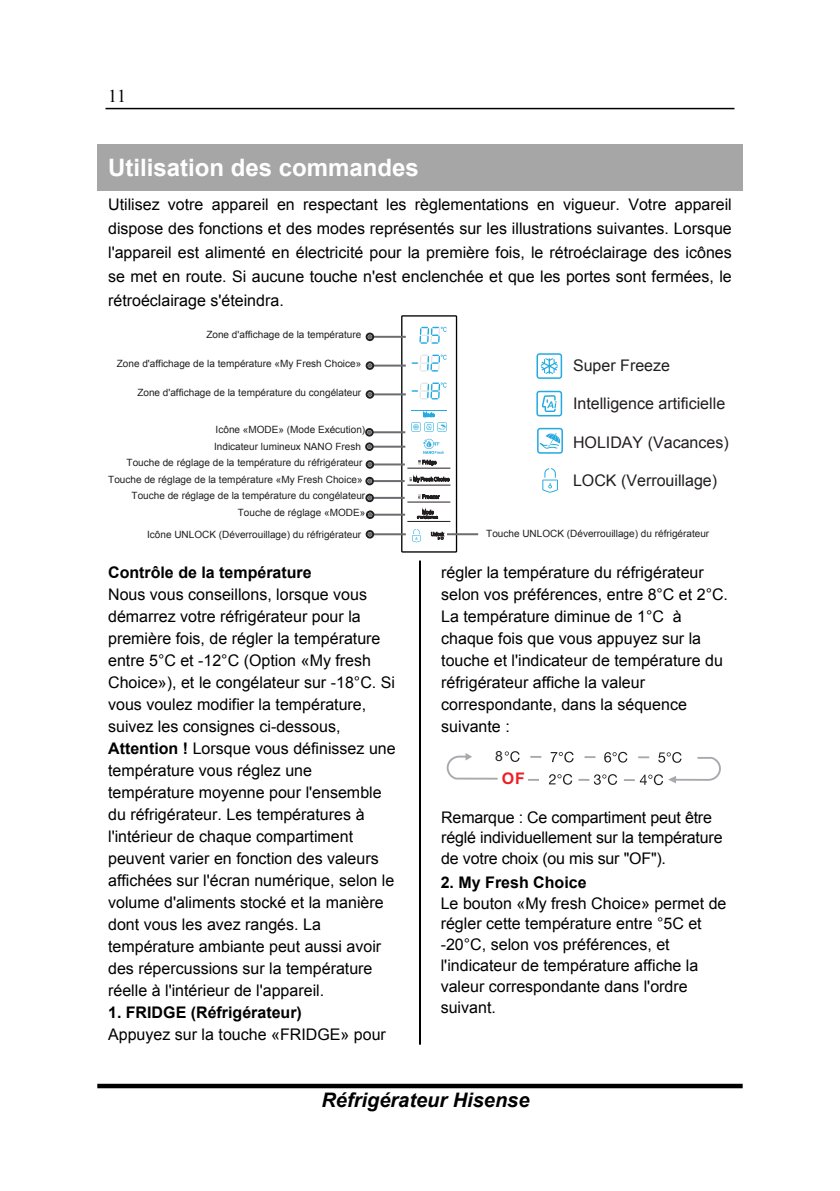
<style>
.page{position:relative;width:840px;height:1191px;background:#fff}
.page>*{position:absolute;margin:0;border:0;box-sizing:border-box;transform-origin:0 0}
.t1{font:700 24px "Arial";color:#fff}
.t2{font:italic 700 20px "Arial";color:#000}
.t3{font:18px "Times New Roman";color:#000}
.t4{font:16px/22px "Arial";color:#000}
.t5{font:16px/20.8px "Arial";color:#000}
.t6{font:16px "Arial";color:#231f20}
.t7{font:700 16px "Arial";color:#000}
.t8{font:700 16px "Arial";color:#ee1d23}
.t9{font:14px "Arial";color:#231f20}
.t10{font:10px/16.6px "Arial";color:#231f20;text-align:right}
.t11{font:10px "Arial";color:#231f20}
.s1{font-weight:700}
</style>
<div class="page">
<hr style="left:105px;top:108px;width:629px;height:1px;background:#000">
<hr style="left:97px;top:1084px;width:645px;height:4px;background:#000">
<div style="left:97px;top:144px;width:645px;height:47px;background:#a6a6a6"></div>
<hr style="left:419px;top:560px;width:2px;height:484px;background:#000">
<svg style="left:536px;top:353px;width:26px;height:26px"></svg>
<svg style="left:536px;top:391px;width:26px;height:25px"></svg>
<svg style="left:537px;top:428px;width:25px;height:26px"></svg>
<svg style="left:542px;top:468px;width:15px;height:25px"></svg>
<div style="left:401px;top:315px;width:56px;height:237px;border:1px solid #000"></div>
<svg style="left:419px;top:327px;width:27px;height:17px"></svg>
<svg style="left:411px;top:355px;width:35px;height:16px"></svg>
<svg style="left:411px;top:382px;width:35px;height:17px"></svg>
<hr style="left:411px;top:410px;width:35px;height:1px;background:#24aae1">
<svg style="left:412px;top:529px;width:8px;height:13px"></svg>
<svg style="left:431px;top:532px;width:13px;height:7px"></svg>
<svg style="left:418px;top:460px;width:18px;height:5px"></svg>
<svg style="left:409px;top:477px;width:40px;height:5px"></svg>
<svg style="left:418px;top:494px;width:21px;height:5px"></svg>
<svg style="left:411px;top:413px;width:35px;height:18px"></svg>
<svg style="left:423px;top:439px;width:20px;height:15px"></svg>
<svg style="left:417px;top:510px;width:20px;height:8px"></svg>
<hr style="left:407px;top:468px;width:43px;height:1px;background:#231f20">
<hr style="left:407px;top:485px;width:43px;height:1px;background:#231f20">
<hr style="left:407px;top:502px;width:43px;height:1px;background:#231f20">
<hr style="left:407px;top:521px;width:43px;height:1px;background:#231f20">
<hr style="left:368px;top:336px;width:37px;height:2px;background:#6c6d70">
<svg style="left:365px;top:332px;width:9px;height:9px"></svg>
<svg style="left:367px;top:335px;width:5px;height:4px"></svg>
<hr style="left:368px;top:365px;width:37px;height:2px;background:#6c6d70">
<svg style="left:365px;top:361px;width:9px;height:9px"></svg>
<svg style="left:367px;top:363px;width:5px;height:5px"></svg>
<hr style="left:368px;top:393px;width:37px;height:2px;background:#6c6d70">
<svg style="left:365px;top:390px;width:9px;height:9px"></svg>
<svg style="left:367px;top:392px;width:5px;height:4px"></svg>
<hr style="left:368px;top:463px;width:36px;height:2px;background:#6c6d70">
<svg style="left:365px;top:460px;width:9px;height:9px"></svg>
<svg style="left:367px;top:462px;width:5px;height:4px"></svg>
<hr style="left:368px;top:480px;width:36px;height:2px;background:#6c6d70">
<svg style="left:365px;top:477px;width:9px;height:8px"></svg>
<svg style="left:367px;top:479px;width:4px;height:4px"></svg>
<hr style="left:368px;top:497px;width:36px;height:2px;background:#6c6d70">
<svg style="left:365px;top:494px;width:9px;height:8px"></svg>
<svg style="left:367px;top:496px;width:4px;height:4px"></svg>
<hr style="left:368px;top:514px;width:37px;height:2px;background:#6c6d70">
<svg style="left:366px;top:510px;width:8px;height:9px"></svg>
<svg style="left:368px;top:512px;width:4px;height:5px"></svg>
<hr style="left:368px;top:533px;width:37px;height:2px;background:#6c6d70">
<svg style="left:365px;top:530px;width:9px;height:8px"></svg>
<svg style="left:367px;top:532px;width:5px;height:4px"></svg>
<hr style="left:447px;top:533px;width:31px;height:2px;background:#6c6d70">
<hr style="left:367px;top:431px;width:38px;height:2px;background:#6c6d70">
<svg style="left:365px;top:428px;width:8px;height:8px"></svg>
<svg style="left:367px;top:430px;width:4px;height:4px"></svg>
<hr style="left:367px;top:446px;width:38px;height:2px;background:#6c6d70">
<svg style="left:365px;top:442px;width:8px;height:9px"></svg>
<svg style="left:367px;top:444px;width:4px;height:5px"></svg>
<svg style="left:530px;top:756px;width:11px;height:2px"></svg>
<svg style="left:549px;top:751px;width:172px;height:34px"></svg>
<svg style="left:446px;top:751px;width:73px;height:29px"></svg>
<svg style="left:528px;top:779px;width:10px;height:2px"></svg>
<p class="t3" style="left:108px;top:86px;width:19px">11</p>
<h1 class="t1" style="left:108px;top:154px;width:312px">Utilisation des commandes</h1>
<p class="t4" style="left:108px;top:192px;width:625px;line-height:24px;text-align:justify">Utilisez votre appareil en respectant les règlementations en vigueur. Votre appareil dispose des fonctions et des modes représentés sur les illustrations suivantes. Lorsque l'appareil est alimenté en électricité pour la première fois, le rétroéclairage des icônes se met en route. Si aucune touche n'est enclenchée et que les portes sont fermées, le rétroéclairage s'éteindra.</p>
<p class="t10" style="left:206px;top:326px;width:156px">Zone d'affichage de la température</p>
<p class="t10" style="left:117px;top:355px;width:246px">Zone d'affichage de la température «My Fresh Choice»</p>
<p class="t10" style="left:137px;top:384px;width:225px">Zone d'affichage de la température du congélateur</p>
<p class="t10" style="left:215px;top:421px;width:151px">Icône «MODE» (Mode Exécution)</p>
<p class="t11" style="left:214px;top:439px;width:148px">Indicateur lumineux NANO Fresh</p>
<p class="t10" style="left:108px;top:454px;width:258px">Touche de réglage de la température du réfrigérateur Touche de réglage de la température «My Fresh Choice» Touche de réglage de la température du congélateur Touche de réglage «MODE»</p>
<p class="t10" style="left:147px;top:526px;width:215px">Icône UNLOCK (Déverrouillage) du réfrigérateur</p>
<p class="t7" style="left:108px;top:564px;width:205px">Contrôle de la température</p>
<p class="t4" style="left:108px;top:583px;width:289px">Nous vous conseillons, lorsque vous démarrez votre réfrigérateur pour la première fois, de régler la température entre 5°C et -12°C (Option «My fresh Choice»), et le congélateur sur -18°C. Si vous voulez modifier la température, suivez les consignes ci-dessous, <span class="s1">Attention !</span> Lorsque vous définissez une température vous réglez une température moyenne pour l'ensemble du réfrigérateur. Les températures à l'intérieur de chaque compartiment peuvent varier en fonction des valeurs affichées sur l'écran numérique, selon le volume d'aliments stocké et la manière dont vous les avez rangés. La température ambiante peut aussi avoir des répercussions sur la température réelle à l'intérieur de l'appareil.</p>
<p class="t7" style="left:108px;top:1004px;width:195px">1. FRIDGE (Réfrigérateur)</p>
<p class="t4" style="left:108px;top:1023px;width:279px">Appuyez sur la touche «FRIDGE» pour</p>
<p class="t6" style="left:572px;top:355px;width:98px">Super Freeze</p>
<p class="t6" style="left:572px;top:393px;width:154px">Intelligence artificielle</p>
<p class="t6" style="left:572px;top:431px;width:157px">HOLIDAY (Vacances)</p>
<p class="t6" style="left:572px;top:470px;width:146px">LOCK (Verrouillage)</p>
<p class="t10" style="left:486px;top:525px;width:224px">Touche UNLOCK (Déverrouillage) du réfrigérateur</p>
<p class="t4" style="left:441px;top:561px;width:288px">régler la température du réfrigérateur selon vos préférences, entre 8°C et 2°C.<br>La température diminue de 1°C à chaque fois que vous appuyez sur la touche et l'indicateur de température du réfrigérateur affiche la valeur correspondante, dans la séquence suivante :</p>
<p class="t9" style="left:495px;top:751px;width:9px">8</p>
<p class="t8" style="left:501px;top:773px;width:25px">OF</p>
<p class="t5" style="left:441px;top:807px;width:283px">Remarque : Ce compartiment peut être réglé individuellement sur la température de votre choix (ou mis sur "OF").</p>
<p class="t7" style="left:440px;top:873px;width:147px">2. My Fresh Choice</p>
<p class="t5" style="left:440px;top:892px;width:287px">Le bouton «My fresh Choice» permet de régler cette température entre °5C et -20°C, selon vos préférences, et l'indicateur de température affiche la valeur correspondante dans l'ordre suivant.</p>
<p class="t2" style="left:321px;top:1086px;width:209px">Réfrigérateur Hisense</p>
</div>
